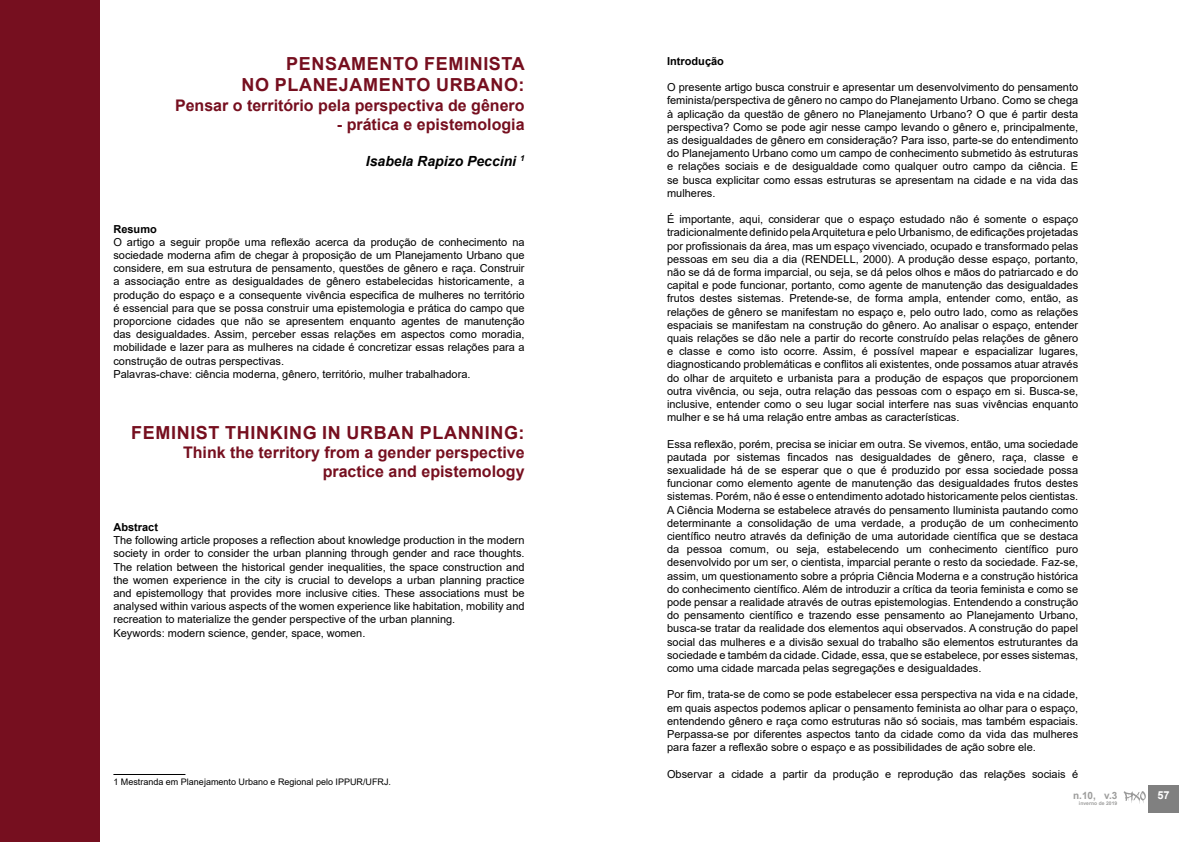
<style>
.page{position:relative;width:1191px;height:842px;background:#fff}
.page>*{position:absolute;margin:0;border:0;box-sizing:border-box;transform-origin:0 0}
.t1{font:700 18px/21.6px "Arial";letter-spacing:.035em;color:#760f1f;text-align:right}
.t2{font:700 16px/19.2px "Arial";color:#760f1f;text-align:right}
.t3{font:italic 700 14px "Arial";color:#000}
.t4{font:11px/13.2px "Arial";color:#000;text-align:justify}
.t5{font:700 11px "Arial";color:#000}
.t6{font:700 11px "Arial";color:#fff}
.t7{font:700 10px "Arial";color:#9d9d9c}
.t8{font:9px "Arial";color:#000}
.t9{font:700 5px "Arial";letter-spacing:.01em;color:#9d9d9c}
</style>
<div class="page">
<div style="left:1148px;top:785px;width:30px;height:28px;background:#808080"></div>
<svg style="left:1123px;top:791px;width:22px;height:13px"></svg>
<div style="left:0;top:0;width:99px;height:842px;background:#760f1f"></div>
<hr style="left:113px;top:774px;width:72px;height:1px;background:#000">
<h1 class="t1" style="left:241px;top:53px;width:285px">PENSAMENTO FEMINISTA<br>NO PLANEJAMENTO URBANO:</h1>
<h2 class="t2" style="left:175px;top:96px;width:351px">Pensar o território pela perspectiva de gênero</h2>
<h2 class="t2" style="left:337px;top:115px;width:189px">- prática e epistemologia</h2>
<p class="t3" style="left:366px;top:152px;width:160px">Isabela Rapizo Peccini <sup>1</sup></p>
<p class="t5" style="left:113px;top:221px;width:45px">Resumo</p>
<p class="t4" style="left:113px;top:235px;width:413px;text-align:left">O artigo a seguir propõe uma reflexão acerca da produção de conhecimento na sociedade moderna afim de chegar à proposição de um Planejamento Urbano que considere, em sua estrutura de pensamento, questões de gênero e raça. Construir a associação entre as desigualdades de gênero estabelecidas historicamente, a produção do espaço e a consequente vivência especifica de mulheres no território é essencial para que se possa construir uma epistemologia e prática do campo que proporcione cidades que não se apresentem enquanto agentes de manutenção das desigualdades. Assim, perceber essas relações em aspectos como moradia, mobilidade e lazer para as mulheres na cidade é concretizar essas relações para a construção de outras perspectivas.<br>Palavras-chave: ciência moderna, gênero, território, mulher trabalhadora.</p>
<h1 class="t1" style="left:131px;top:422px;width:395px">FEMINIST THINKING IN URBAN PLANNING:</h1>
<h2 class="t2" style="left:183px;top:443px;width:343px">Think the territory from a gender perspective practice and epistemology</h2>
<p class="t5" style="left:113px;top:519px;width:46px">Abstract</p>
<p class="t4" style="left:113px;top:534px;width:413px;text-align:left">The following article proposes a reflection about knowledge production in the modern society in order to consider the urban planning through gender and race thoughts.<br>The relation between the historical gender inequalities, the space construction and the women experience in the city is crucial to develops a urban planning practice and epistemollogy that provides more inclusive cities. These associations must be analysed within various aspects of the women experience like habitation, mobility and recreation to materialize the gender perspective of the urban planning.<br>Keywords: modern science, gender, space, women.</p>
<p class="t8" style="left:113px;top:776px;width:279px">1 Mestranda em Planejamento Urbano e Regional pelo IPPUR/UFRJ.</p>
<p class="t5" style="left:667px;top:53px;width:58px">Introdução</p>
<p class="t4" style="left:667px;top:81px;width:413px">O presente artigo busca construir e apresentar um desenvolvimento do pensamento feminista/perspectiva de gênero no campo do Planejamento Urbano. Como se chega à aplicação da questão de gênero no Planejamento Urbano? O que é partir desta perspectiva? Como se pode agir nesse campo levando o gênero e, principalmente, as desigualdades de gênero em consideração? Para isso, parte-se do entendimento do Planejamento Urbano como um campo de conhecimento submetido às estruturas e relações sociais e de desigualdade como qualquer outro campo da ciência. E se busca explicitar como essas estruturas se apresentam na cidade e na vida das mulheres.</p>
<p class="t4" style="left:667px;top:213px;width:413px">É importante, aqui, considerar que o espaço estudado não é somente o espaço tradicionalmente definido pela Arquitetura e pelo Urbanismo, de edificações projetadas por profissionais da área, mas um espaço vivenciado, ocupado e transformado pelas pessoas em seu dia a dia (RENDELL, 2000). A produção desse espaço, portanto, não se dá de forma imparcial, ou seja, se dá pelos olhos e mãos do patriarcado e do capital e pode funcionar, portanto, como agente de manutenção das desigualdades frutos destes sistemas. Pretende-se, de forma ampla, entender como, então, as relações de gênero se manifestam no espaço e, pelo outro lado, como as relações espaciais se manifestam na construção do gênero. Ao analisar o espaço, entender quais relações se dão nele a partir do recorte construído pelas relações de gênero e classe e como isto ocorre. Assim, é possível mapear e espacializar lugares, diagnosticando problemáticas e conflitos ali existentes, onde possamos atuar através do olhar de arquiteto e urbanista para a produção de espaços que proporcionem outra vivência, ou seja, outra relação das pessoas com o espaço em si. Busca-se, inclusive, entender como o seu lugar social interfere nas suas vivências enquanto mulher e se há uma relação entre ambas as características.</p>
<p class="t4" style="left:667px;top:437px;width:413px">Essa reflexão, porém, precisa se iniciar em outra. Se vivemos, então, uma sociedade pautada por sistemas fincados nas desigualdades de gênero, raça, classe e sexualidade há de se esperar que o que é produzido por essa sociedade possa funcionar como elemento agente de manutenção das desigualdades frutos destes sistemas. Porém, não é esse o entendimento adotado historicamente pelos cientistas.<br>A Ciência Moderna se estabelece através do pensamento Iluminista pautando como determinante a consolidação de uma verdade, a produção de um conhecimento científico neutro através da definição de uma autoridade científica que se destaca da pessoa comum, ou seja, estabelecendo um conhecimento científico puro desenvolvido por um ser, o cientista, imparcial perante o resto da sociedade. Faz-se, assim, um questionamento sobre a própria Ciência Moderna e a construção histórica do conhecimento científico. Além de introduzir a crítica da teoria feminista e como se pode pensar a realidade através de outras epistemologias. Entendendo a construção do pensamento científico e trazendo esse pensamento ao Planejamento Urbano, busca-se tratar da realidade dos elementos aqui observados. A construção do papel social das mulheres e a divisão sexual do trabalho são elementos estruturantes da sociedade e também da cidade. Cidade, essa, que se estabelece, por esses sistemas, como uma cidade marcada pelas segregações e desigualdades.</p>
<p class="t4" style="left:667px;top:688px;width:413px">Por fim, trata-se de como se pode estabelecer essa perspectiva na vida e na cidade, em quais aspectos podemos aplicar o pensamento feminista ao olhar para o espaço, entendendo gênero e raça como estruturas não só sociais, mas também espaciais.<br>Perpassa-se por diferentes aspectos tanto da cidade como da vida das mulheres para fazer a reflexão sobre o espaço e as possibilidades de ação sobre ele.</p>
<p class="t4" style="left:667px;top:767px;width:413px">Observar a cidade a partir da produção e reprodução das relações sociais é</p>
<p class="t7" style="left:1073px;top:788px;width:46px">n.10, v.3</p>
<p class="t6" style="left:1157px;top:788px;width:14px">57</p>
<p class="t9" style="left:1079px;top:799px;width:40px">inverno de 2019</p>
</div>
